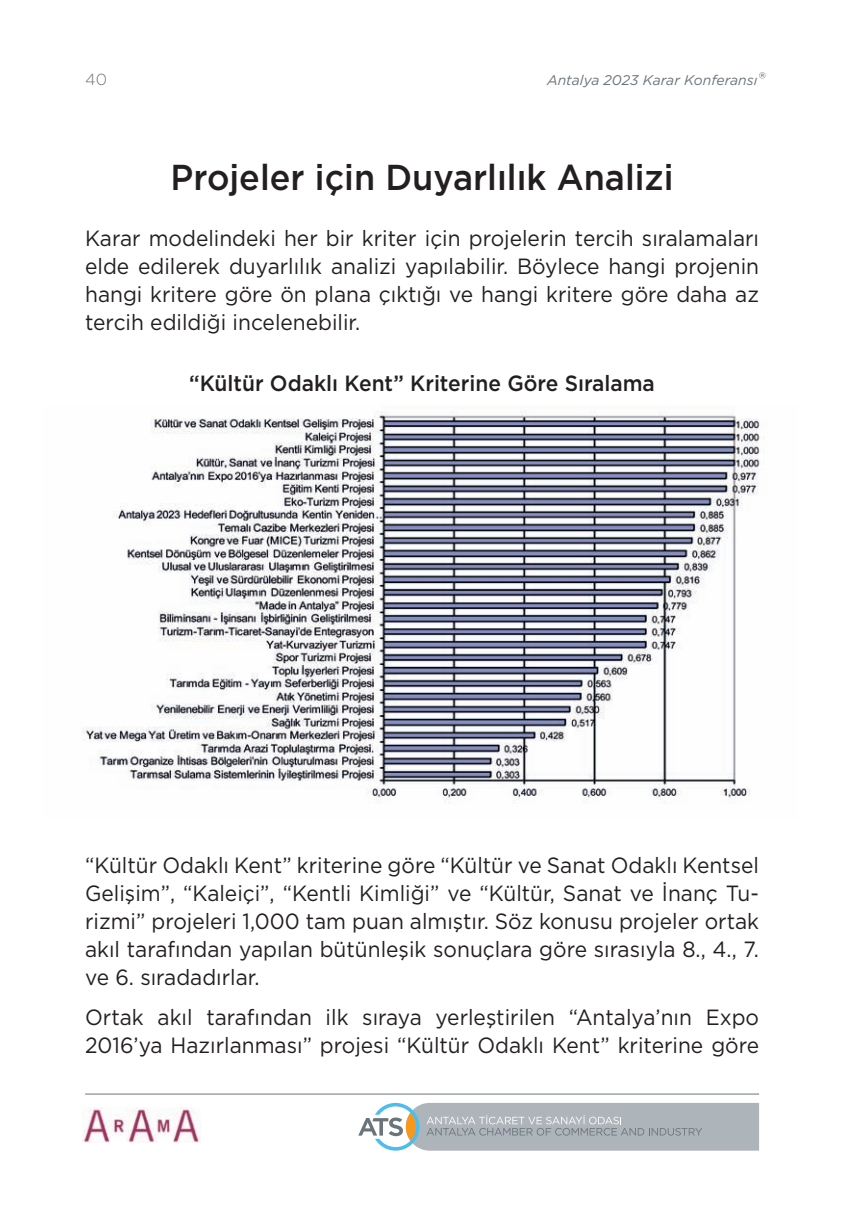
<style>
.page{position:relative;width:857px;height:1225px;background:#fff}
.page>*{position:absolute;margin:0;border:0;box-sizing:border-box;transform-origin:0 0}
.t1{font:500 36px "Gotham";color:#231f20;scale:.95 1}
.t2{font:22px/28px "Gotham";color:#231f20;text-align:justify;scale:.95 1}
.t3{font:500 22px "Gotham";color:#231f20;scale:.95 1}
.t4{font:300 16px "Gotham";color:#6a747b}
.t5{font:italic 14px "Gotham";color:#6a747b}
.s1{font-size:18px}
</style>
<div class="page">
<svg style="left:358px;top:1103px;width:400px;height:47px;background:#b2b9be"></svg>
<hr style="left:85px;top:1093px;width:673px;height:1px;background:#6a747b">
<img style="left:83px;top:1107px;width:117px;height:35px">
<img style="left:82px;top:411px;width:678px;height:393px">
<p class="t4" style="left:85px;top:70px;width:23px">40</p>
<p class="t5" style="left:546px;top:71px;width:219px">Antalya 2023 Karar Konferansı<span class="s1">®</span></p>
<p class="t1" style="left:170px;top:153px;width:530px">Projeler için Duyarlılık Analizi</p>
<p class="t2" style="left:85px;top:223px;width:710px">Karar modelindeki her bir kriter için projelerin tercih sıralamaları elde edilerek duyarlılık analizi yapılabilir. Böylece hangi projenin hangi kritere göre ön plana çıktığı ve hangi kritere göre daha az tercih edildiği incelenebilir.</p>
<p class="t3" style="left:189px;top:369px;width:491px">“Kültür Odaklı Kent” Kriterine Göre Sıralama</p>
<p class="t2" style="left:85px;top:851px;width:710px">“Kültür Odaklı Kent” kriterine göre “Kültür ve Sanat Odaklı Kentsel Gelişim”, “Kaleiçi”, “Kentli Kimliği” ve “Kültür, Sanat ve İnanç Tu&shy;rizmi” projeleri 1,000 tam puan almıştır. Söz konusu projeler ortak akıl tarafından yapılan bütünleşik sonuçlara göre sırasıyla 8., 4., 7. ve 6. sıradadırlar.</p>
<p class="t2" style="left:85px;top:1002px;width:710px">Ortak akıl tarafından ilk sıraya yerleştirilen “Antalya’nın Expo<br>2016’ya Hazırlanması” projesi “Kültür Odaklı Kent” kriterine göre</p>
</div>
